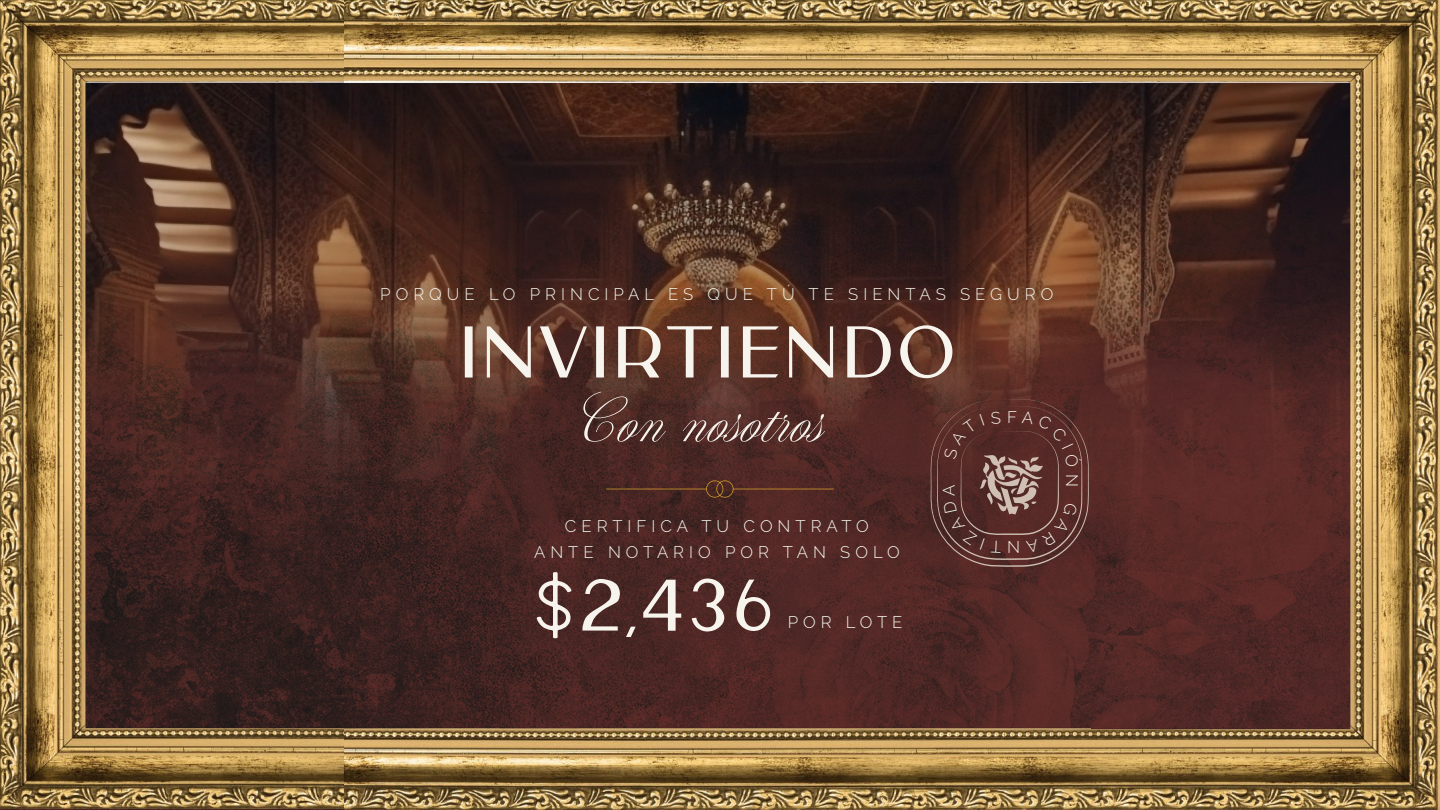
<style>
.page{position:relative;width:1440px;height:810px;background:#fff}
.page>*{position:absolute;margin:0;border:0;box-sizing:border-box;transform-origin:0 0}
.t1{font:71.7px "Carla Sans";letter-spacing:.04em;color:#f7f4ed}
.t2{font:58.88px "Altesse Std Regular 24 pt";color:#f7f4ed}
.t3{font:300 16.73px/25.3px "Raleway";letter-spacing:.3em;color:#f7f6ee;text-align:center}
</style>
<div class="page">
<img style="left:0;top:0;width:345px;height:809px">
<img style="left:345px;top:0;width:1095px;height:809px">
<svg style="left:606px;top:480px;width:228px;height:18px;background:#542d24"></svg>
<svg style="left:930px;top:399px;width:159px;height:168px;background:#5f3632"></svg>
<p class="t3" style="left:380px;top:282px;width:675px">PORQUE LO PRINCIPAL ES QUE TÚ TE SIENTAS SEGURO</p>
<h1 class="t1" style="left:459px;top:311px;width:498px">INVIRTIENDO</h1>
<h2 class="t2" style="left:579px;top:385px;width:246px">Con nosotros</h2>
<p class="t3" style="left:534px;top:514px;width:367px">CERTIFICA TU CONTRATO<br>ANTE NOTARIO POR TAN SOLO</p>
<h1 class="t1" style="left:533px;top:565px;width:243px">$2,436</h1>
<p class="t3" style="left:788px;top:609px;width:116px">POR LOTE</p>
<p class="t3" style="left:936px;top:496px;width:13px;rotate:-90deg">A</p>
<p class="t3" style="left:1007px;top:405px;width:11px">F</p>
<p class="t3" style="left:1020px;top:559px;width:14px;rotate:-180deg">N</p>
<p class="t3" style="left:1085px;top:474px;width:14px;rotate:90deg">N</p>
</div>
